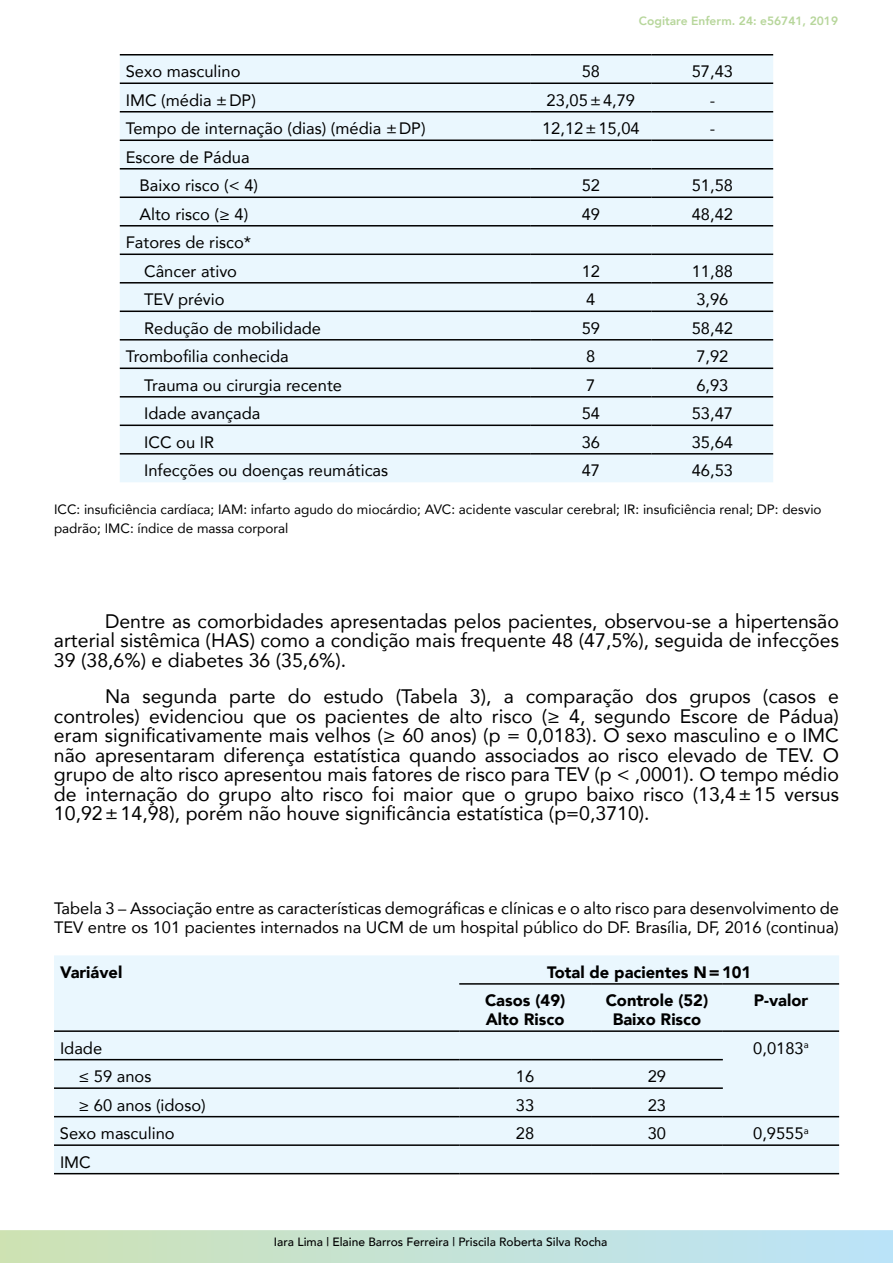
<style>
.page{position:relative;width:893px;height:1263px;background:#fff}
.page>*{position:absolute;margin:0;border:0;box-sizing:border-box;transform-origin:0 0}
.t1{font:19.5px/19.5px "Avenir";color:#000;text-align:justify}
.t2{font:16.5px/28.5px "Avenir";color:#000}
.t3{font:900 16.5px/28.5px "Avenir";color:#000}
.t4{font:13.5px/18.8px "Avenir";color:#000}
.t5{font:500 12px "Avenir";color:#000}
.t6{font:800 12px "Avenir";color:#b7d69b}
</style>
<div class="page">
<svg style="left:0;top:1230px;width:893px;height:33px;background:#c4e2d6"></svg>
<div style="left:120px;top:56px;width:653px;height:426px;background:#eaf7fe"></div>
<hr style="left:120px;top:54px;width:410px;height:2px;background:#000">
<hr style="left:530px;top:54px;width:122px;height:2px;background:#000">
<hr style="left:652px;top:54px;width:121px;height:2px;background:#000">
<hr style="left:120px;top:83px;width:410px;height:1px;background:#000">
<hr style="left:530px;top:83px;width:122px;height:1px;background:#000">
<hr style="left:652px;top:83px;width:121px;height:1px;background:#000">
<hr style="left:120px;top:111px;width:410px;height:2px;background:#000">
<hr style="left:530px;top:111px;width:122px;height:2px;background:#000">
<hr style="left:652px;top:111px;width:121px;height:2px;background:#000">
<hr style="left:120px;top:140px;width:410px;height:1px;background:#000">
<hr style="left:530px;top:140px;width:122px;height:1px;background:#000">
<hr style="left:652px;top:140px;width:121px;height:1px;background:#000">
<hr style="left:120px;top:168px;width:410px;height:2px;background:#000">
<hr style="left:530px;top:168px;width:122px;height:2px;background:#000">
<hr style="left:652px;top:168px;width:121px;height:2px;background:#000">
<hr style="left:120px;top:197px;width:410px;height:1px;background:#000">
<hr style="left:530px;top:197px;width:122px;height:1px;background:#000">
<hr style="left:652px;top:197px;width:121px;height:1px;background:#000">
<hr style="left:120px;top:225px;width:410px;height:2px;background:#000">
<hr style="left:530px;top:225px;width:122px;height:2px;background:#000">
<hr style="left:652px;top:225px;width:121px;height:2px;background:#000">
<hr style="left:120px;top:254px;width:410px;height:1px;background:#000">
<hr style="left:530px;top:254px;width:122px;height:1px;background:#000">
<hr style="left:652px;top:254px;width:121px;height:1px;background:#000">
<hr style="left:120px;top:282px;width:410px;height:2px;background:#000">
<hr style="left:530px;top:282px;width:122px;height:2px;background:#000">
<hr style="left:652px;top:282px;width:121px;height:2px;background:#000">
<hr style="left:120px;top:311px;width:410px;height:1px;background:#000">
<hr style="left:530px;top:311px;width:122px;height:1px;background:#000">
<hr style="left:652px;top:311px;width:121px;height:1px;background:#000">
<hr style="left:120px;top:339px;width:410px;height:2px;background:#000">
<hr style="left:530px;top:339px;width:122px;height:2px;background:#000">
<hr style="left:652px;top:339px;width:121px;height:2px;background:#000">
<hr style="left:120px;top:368px;width:410px;height:1px;background:#000">
<hr style="left:530px;top:368px;width:122px;height:1px;background:#000">
<hr style="left:652px;top:368px;width:121px;height:1px;background:#000">
<hr style="left:120px;top:396px;width:410px;height:2px;background:#000">
<hr style="left:530px;top:396px;width:122px;height:2px;background:#000">
<hr style="left:652px;top:396px;width:121px;height:2px;background:#000">
<hr style="left:120px;top:425px;width:410px;height:1px;background:#000">
<hr style="left:530px;top:425px;width:122px;height:1px;background:#000">
<hr style="left:652px;top:425px;width:121px;height:1px;background:#000">
<hr style="left:120px;top:453px;width:410px;height:2px;background:#000">
<hr style="left:530px;top:453px;width:122px;height:2px;background:#000">
<hr style="left:652px;top:453px;width:121px;height:2px;background:#000">
<div style="left:54px;top:955px;width:785px;height:218px;background:#eaf7fe"></div>
<hr style="left:459px;top:983px;width:132px;height:2px;background:#000">
<hr style="left:591px;top:983px;width:132px;height:2px;background:#000">
<hr style="left:723px;top:983px;width:116px;height:2px;background:#000">
<hr style="left:54px;top:1030px;width:405px;height:2px;background:#000">
<hr style="left:459px;top:1030px;width:132px;height:2px;background:#000">
<hr style="left:591px;top:1030px;width:132px;height:2px;background:#000">
<hr style="left:723px;top:1030px;width:116px;height:2px;background:#000">
<hr style="left:54px;top:1059px;width:405px;height:1px;background:#000">
<hr style="left:459px;top:1059px;width:132px;height:1px;background:#000">
<hr style="left:591px;top:1059px;width:132px;height:1px;background:#000">
<hr style="left:54px;top:1087px;width:405px;height:2px;background:#000">
<hr style="left:459px;top:1087px;width:132px;height:2px;background:#000">
<hr style="left:591px;top:1087px;width:132px;height:2px;background:#000">
<hr style="left:54px;top:1116px;width:405px;height:1px;background:#000">
<hr style="left:459px;top:1116px;width:132px;height:1px;background:#000">
<hr style="left:591px;top:1116px;width:132px;height:1px;background:#000">
<hr style="left:723px;top:1116px;width:116px;height:1px;background:#000">
<hr style="left:54px;top:1144px;width:405px;height:2px;background:#000">
<hr style="left:459px;top:1144px;width:132px;height:2px;background:#000">
<hr style="left:591px;top:1144px;width:132px;height:2px;background:#000">
<hr style="left:723px;top:1144px;width:116px;height:2px;background:#000">
<hr style="left:54px;top:1173px;width:405px;height:1px;background:#000">
<hr style="left:459px;top:1173px;width:132px;height:1px;background:#000">
<hr style="left:591px;top:1173px;width:132px;height:1px;background:#000">
<hr style="left:723px;top:1173px;width:116px;height:1px;background:#000">
<p class="t6" style="left:639px;top:12px;width:201px">Cogitare Enferm. 24: e56741, 2019</p>
<p class="t2" style="left:126px;top:57px;width:116px">Sexo masculino</p>
<p class="t2" style="left:582px;top:57px;width:20px">58</p>
<p class="t2" style="left:692px;top:57px;width:43px">57,43</p>
<p class="t2" style="left:126px;top:85px;width:132px">IMC (média ±DP)</p>
<p class="t2" style="left:547px;top:85px;width:90px">23,05±4,79</p>
<p class="t2" style="left:710px;top:85px;width:7px">-</p>
<p class="t2" style="left:126px;top:114px;width:301px">Tempo de internação (dias) (média ±DP)</p>
<p class="t2" style="left:542px;top:114px;width:99px">12,12±15,04</p>
<p class="t2" style="left:710px;top:114px;width:7px">-</p>
<p class="t2" style="left:140px;top:142px;width:120px;text-indent:-14px">Escore de Pádua<br>Baixo risco (&lt; 4)</p>
<p class="t2" style="left:582px;top:171px;width:20px">52</p>
<p class="t2" style="left:692px;top:171px;width:43px">51,58</p>
<p class="t2" style="left:140px;top:199px;width:110px">Alto risco (≥ 4)</p>
<p class="t2" style="left:582px;top:199px;width:20px">49</p>
<p class="t2" style="left:692px;top:199px;width:43px">48,42</p>
<p class="t2" style="left:126px;top:228px;width:127px;text-align:center">Fatores de risco*<br>Câncer ativo</p>
<p class="t2" style="left:582px;top:256px;width:20px">12</p>
<p class="t2" style="left:692px;top:256px;width:43px">11,88</p>
<p class="t2" style="left:144px;top:285px;width:82px">TEV prévio</p>
<p class="t2" style="left:586px;top:285px;width:11px">4</p>
<p class="t2" style="left:696px;top:285px;width:34px">3,96</p>
<p class="t2" style="left:144px;top:313px;width:178px">Redução de mobilidade</p>
<p class="t2" style="left:582px;top:313px;width:20px">59</p>
<p class="t2" style="left:692px;top:313px;width:43px">58,42</p>
<p class="t2" style="left:126px;top:342px;width:164px">Trombofilia conhecida</p>
<p class="t2" style="left:586px;top:342px;width:11px">8</p>
<p class="t2" style="left:696px;top:342px;width:34px">7,92</p>
<p class="t2" style="left:144px;top:370px;width:199px">Trauma ou cirurgia recente</p>
<p class="t2" style="left:586px;top:370px;width:11px">7</p>
<p class="t2" style="left:696px;top:370px;width:34px">6,93</p>
<p class="t2" style="left:144px;top:399px;width:118px">Idade avançada</p>
<p class="t2" style="left:582px;top:399px;width:20px">54</p>
<p class="t2" style="left:692px;top:399px;width:43px">53,47</p>
<p class="t2" style="left:144px;top:427px;width:72px">ICC ou IR</p>
<p class="t2" style="left:582px;top:427px;width:20px">36</p>
<p class="t2" style="left:692px;top:427px;width:43px">35,64</p>
<p class="t2" style="left:144px;top:456px;width:246px">Infecções ou doenças reumáticas</p>
<p class="t2" style="left:582px;top:456px;width:20px">47</p>
<p class="t2" style="left:692px;top:456px;width:43px">46,53</p>
<p class="t4" style="left:54px;top:499px;width:769px">ICC: insuficiência cardíaca; IAM: infarto agudo do miocárdio; AVC: acidente vascular cerebral; IR: insuficiência renal; DP: desvio padrão; IMC: índice de massa corporal</p>
<p class="t1" style="left:54px;top:610px;width:786px;text-indent:51px">Dentre as comorbidades apresentadas pelos pacientes, observou-se a hipertensão arterial sistêmica (HAS) como a condição mais frequente 48 (47,5%), seguida de infecções 39 (38,6%) e diabetes 36 (35,6%).</p>
<p class="t1" style="left:54px;top:686px;width:786px;text-indent:51px">Na segunda parte do estudo (Tabela 3), a comparação dos grupos (casos e controles) evidenciou que os pacientes de alto risco (≥ 4, segundo Escore de Pádua) eram significativamente mais velhos (≥ 60 anos) (p = 0,0183). O sexo masculino e o IMC não apresentaram diferença estatística quando associados ao risco elevado de TEV. O grupo de alto risco apresentou mais fatores de risco para TEV (p &lt; ,0001). O tempo médio de internação do grupo alto risco foi maior que o grupo baixo risco (13,4±15 versus 10,92±14,98), porém não houve significância estatística (p=0,3710).</p>
<p class="t2" style="left:54px;top:898px;width:786px;line-height:18.8px">Tabela 3 – Associação entre as características demográficas e clínicas e o alto risco para desenvolvimento de<br>TEV entre os 101 pacientes internados na UCM de um hospital público do DF. Brasília, DF, 2016 (continua)</p>
<p class="t3" style="left:60px;top:957px;width:64px">Variável</p>
<p class="t3" style="left:485px;top:957px;width:268px;text-indent:62px">Total de pacientes N=101<br>Casos (49)</p>
<p class="t3" style="left:486px;top:1005px;width:80px">Alto Risco</p>
<p class="t3" style="left:606px;top:991px;width:104px;line-height:18.8px;text-align:center">Controle (52)<br>Baixo Risco</p>
<p class="t3" style="left:754px;top:986px;width:56px">P-valor</p>
<p class="t2" style="left:60px;top:1033px;width:44px">Idade</p>
<p class="t2" style="left:753px;top:1033px;width:57px">0,0183<sup>a</sup></p>
<p class="t2" style="left:78px;top:1062px;width:75px">≤ 59 anos</p>
<p class="t2" style="left:516px;top:1062px;width:20px">16</p>
<p class="t2" style="left:648px;top:1062px;width:20px">29</p>
<p class="t2" style="left:78px;top:1090px;width:129px">≥ 60 anos (idoso)</p>
<p class="t2" style="left:516px;top:1090px;width:20px">33</p>
<p class="t2" style="left:648px;top:1090px;width:20px">23</p>
<p class="t2" style="left:60px;top:1119px;width:116px">Sexo masculino</p>
<p class="t2" style="left:516px;top:1119px;width:20px">28</p>
<p class="t2" style="left:648px;top:1119px;width:20px">30</p>
<p class="t2" style="left:753px;top:1119px;width:57px">0,9555<sup>a</sup></p>
<p class="t2" style="left:60px;top:1147px;width:32px">IMC</p>
<p class="t5" style="left:274px;top:1232px;width:335px">Iara Lima | Elaine Barros Ferreira | Priscila Roberta Silva Rocha</p>
</div>
